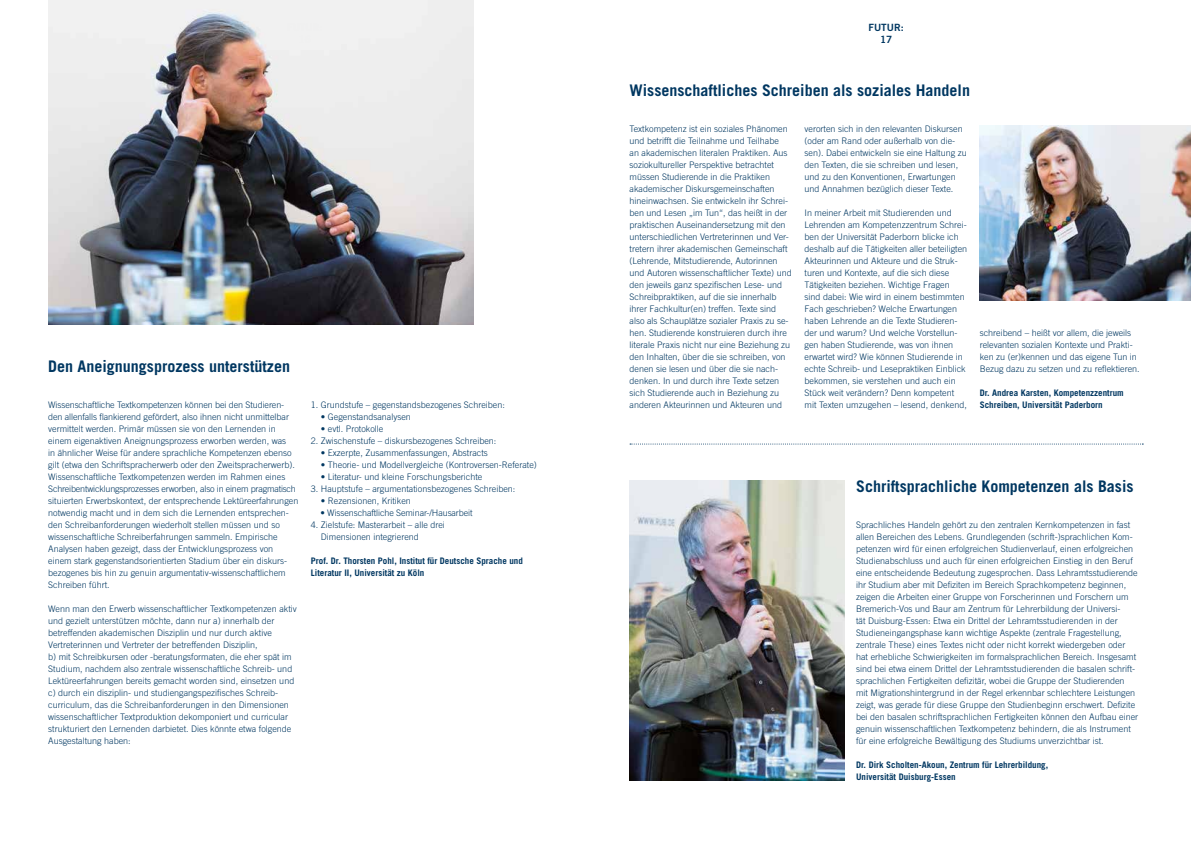
<style>
.page{position:relative;width:1191px;height:842px;background:#fff}
.page>*{position:absolute;margin:0;border:0;box-sizing:border-box;transform-origin:0 0}
.t1{font:700 16px "Trade Gothic";color:#003761}
.t2{font:10px/12px "Trade Gothic Bold Two";color:#003761;text-align:center}
.t3{font:300 9px/12px "Trade Gothic";color:#003761}
.t4{font:700 9px/12px "Trade Gothic";color:#003761}
</style>
<div class="page">
<img style="left:48px;top:0;width:426px;height:324px">
<img style="left:629px;top:480px;width:215px;height:300px">
<svg style="left:630px;top:444px;width:513px;height:1px"></svg>
<img style="left:979px;top:125px;width:212px;height:175px">
<p class="t2" style="left:868px;top:21px;width:37px">FUTUR:<br>17</p>
<h1 class="t1" style="left:629px;top:81px;width:342px">Wissenschaftliches Schreiben als soziales Handeln</h1>
<h1 class="t1" style="left:48px;top:356px;width:243px">Den Aneignungsprozess unterstützen</h1>
<p class="t3" style="left:629px;top:123px;width:164px">Textkompetenz ist ein soziales Phänomen und betrifft die Teilnahme und Teilhabe<br>an akademischen literalen Praktiken. Aus soziokultureller Perspektive betrachtet müssen Studierende in die Praktiken akademischer Diskursgemeinschaften hineinwachsen. Sie entwickeln ihr Schrei&shy;ben und Lesen „im Tun“, das heißt in der praktischen Auseinandersetzung mit den unterschiedlichen Vertreterinnen und Ver&shy;tretern ihrer akademischen Gemeinschaft (Lehrende, Mitstudierende, Autorinnen und Autoren wissenschaftlicher Texte) und den jeweils ganz spezifischen Lese- und Schreibpraktiken, auf die sie innerhalb ihrer Fachkultur(en) treffen. Texte sind also als Schauplätze sozialer Praxis zu se&shy;hen. Studierende konstruieren durch ihre literale Praxis nicht nur eine Beziehung zu den Inhalten, über die sie schreiben, von denen sie lesen und über die sie nach&shy;denken. In und durch ihre Texte setzen sich Studierende auch in Beziehung zu</p>
<p class="t3" style="left:48px;top:399px;width:237px">Wissenschaftliche Textkompetenzen können bei den Studieren-</p>
<p class="t3" style="left:629px;top:399px;width:154px">anderen Akteurinnen und Akteuren und</p>
<p class="t3" style="left:48px;top:411px;width:252px">den allenfalls flankierend gefördert, also ihnen nicht unmittelbar vermittelt werden. Primär müssen sie von den Lernenden in einem eigenaktiven Aneignungsprozess erworben werden, was<br>in ähnlicher Weise für andere sprachliche Kompetenzen ebenso gilt (etwa den Schriftspracherwerb oder den Zweitspracherwerb).<br>Wissenschaftliche Textkompetenzen werden im Rahmen eines Schreibentwicklungsprozesses erworben, also in einem pragmatisch situierten Erwerbskontext, der entsprechende Lektüreerfahrungen notwendig macht und in dem sich die Lernenden entsprechen&shy;den Schreibanforderungen wiederholt stellen müssen und so wissenschaftliche Schreiberfahrungen sammeln. Empirische Analysen haben gezeigt, dass der Entwicklungsprozess von einem stark gegenstandsorientierten Stadium über ein diskurs&shy;bezogenes bis hin zu genuin argumentativ-wissenschaftlichem Schreiben führt.</p>
<p class="t3" style="left:48px;top:603px;width:250px">Wenn man den Erwerb wissenschaftlicher Textkompetenzen aktiv und gezielt unterstützen möchte, dann nur a) innerhalb der betreffenden akademischen Disziplin und nur durch aktive Vertreterinnen und Vertreter der betreffenden Disziplin,<br>b) mit Schreibkursen oder -beratungsformaten, die eher spät im Studium, nachdem also zentrale wissenschaftliche Schreib- und Lektüreerfahrungen bereits gemacht worden sind, einsetzen und c) durch ein disziplin- und studiengangspezifisches Schreib&shy;curriculum, das die Schreibanforderungen in den Dimensionen wissenschaftlicher Textproduktion dekomponiert und curricular strukturiert den Lernenden darbietet. Dies könnte etwa folgende Ausgestaltung haben:</p>
<p class="t3" style="left:311px;top:399px;width:196px">1. Grundstufe – gegenstandsbezogenes Schreiben:</p>
<p class="t3" style="left:321px;top:411px;width:92px">• Gegenstandsanalysen</p>
<p class="t3" style="left:321px;top:423px;width:64px">• evtl. Protokolle</p>
<p class="t3" style="left:311px;top:435px;width:187px">2. Zwischenstufe – diskursbezogenes Schreiben:</p>
<p class="t3" style="left:321px;top:447px;width:169px">• Exzerpte, Zusammenfassungen, Abstracts</p>
<p class="t3" style="left:321px;top:459px;width:217px">• Theorie- und Modellvergleiche (Kontroversen-Referate)</p>
<p class="t3" style="left:321px;top:471px;width:163px">• Literatur- und kleine Forschungsberichte</p>
<p class="t3" style="left:311px;top:483px;width:206px">3. Hauptstufe – argumentationsbezogenes Schreiben:</p>
<p class="t3" style="left:321px;top:495px;width:92px">• Rezensionen, Kritiken</p>
<p class="t3" style="left:320px;top:507px;width:154px">• Wissenschaftliche Seminar-/Hausarbeit</p>
<p class="t3" style="left:321px;top:519px;width:126px;text-indent:-10px">4. Zielstufe: Masterarbeit – alle drei<br>Dimensionen integrierend</p>
<p class="t4" style="left:311px;top:555px;width:214px">Prof. Dr. Thorsten Pohl, Institut für Deutsche Sprache und<br>Literatur II, Universität zu Köln</p>
<p class="t3" style="left:804px;top:123px;width:164px">verorten sich in den relevanten Diskursen (oder am Rand oder außerhalb von die&shy;sen). Dabei entwickeln sie eine Haltung zu den Texten, die sie schreiben und lesen, und zu den Konventionen, Erwartungen und Annahmen bezüglich dieser Texte.</p>
<p class="t3" style="left:804px;top:207px;width:164px">In meiner Arbeit mit Studierenden und Lehrenden am Kompetenzzentrum Schrei&shy;ben der Universität Paderborn blicke ich deshalb auf die Tätigkeiten aller beteiligten Akteurinnen und Akteure und die Struk&shy;turen und Kontexte, auf die sich diese Tätigkeiten beziehen. Wichtige Fragen sind dabei: Wie wird in einem bestimmten Fach geschrieben? Welche Erwartungen haben Lehrende an die Texte Studieren&shy;der und warum? Und welche Vorstellun&shy;gen haben Studierende, was von ihnen erwartet wird? Wie können Studierende in echte Schreib- und Lesepraktiken Einblick bekommen, sie verstehen und auch ein Stück weit verändern? Denn kompetent mit Texten umzugehen – lesend, denkend,</p>
<p class="t3" style="left:979px;top:327px;width:162px">schreibend – heißt vor allem, die jeweils relevanten sozialen Kontexte und Prakti&shy;ken zu (er)kennen und das eigene Tun in Bezug dazu zu setzen und zu reflektieren.</p>
<p class="t4" style="left:979px;top:387px;width:146px">Dr. Andrea Karsten, Kompetenzzentrum<br>Schreiben, Universität Paderborn</p>
<h1 class="t1" style="left:856px;top:476px;width:279px">Schriftsprachliche Kompetenzen als Basis</h1>
<p class="t3" style="left:856px;top:519px;width:284px">Sprachliches Handeln gehört zu den zentralen Kernkompetenzen in fast allen Bereichen des Lebens. Grundlegenden (schrift-)sprachlichen Kom&shy;petenzen wird für einen erfolgreichen Studienverlauf, einen erfolgreichen Studienabschluss und auch für einen erfolgreichen Einstieg in den Beruf eine entscheidende Bedeutung zugesprochen. Dass Lehramtsstudierende ihr Studium aber mit Defiziten im Bereich Sprachkompetenz beginnen, zeigen die Arbeiten einer Gruppe von Forscherinnen und Forschern um Bremerich-Vos und Baur am Zentrum für Lehrerbildung der Universi-<br>tät Duisburg-Essen: Etwa ein Drittel der Lehramtsstudierenden in der Studieneingangsphase kann wichtige Aspekte (zentrale Fragestellung, zentrale These) eines Textes nicht oder nicht korrekt wiedergeben oder hat erhebliche Schwierigkeiten im formalsprachlichen Bereich. Insgesamt sind bei etwa einem Drittel der Lehramtsstudierenden die basalen schrift&shy;sprachlichen Fertigkeiten defizitär, wobei die Gruppe der Studierenden mit Migrationshintergrund in der Regel erkennbar schlechtere Leistungen zeigt, was gerade für diese Gruppe den Studienbeginn erschwert. Defizite bei den basalen schriftsprachlichen Fertigkeiten können den Aufbau einer genuin wissenschaftlichen Textkompetenz behindern, die als Instrument für eine erfolgreiche Bewältigung des Studiums unverzichtbar ist.</p>
<p class="t4" style="left:856px;top:758px;width:194px">Dr. Dirk Scholten-Akoun, Zentrum für Lehrerbildung,<br>Universität Duisburg-Essen</p>
</div>
